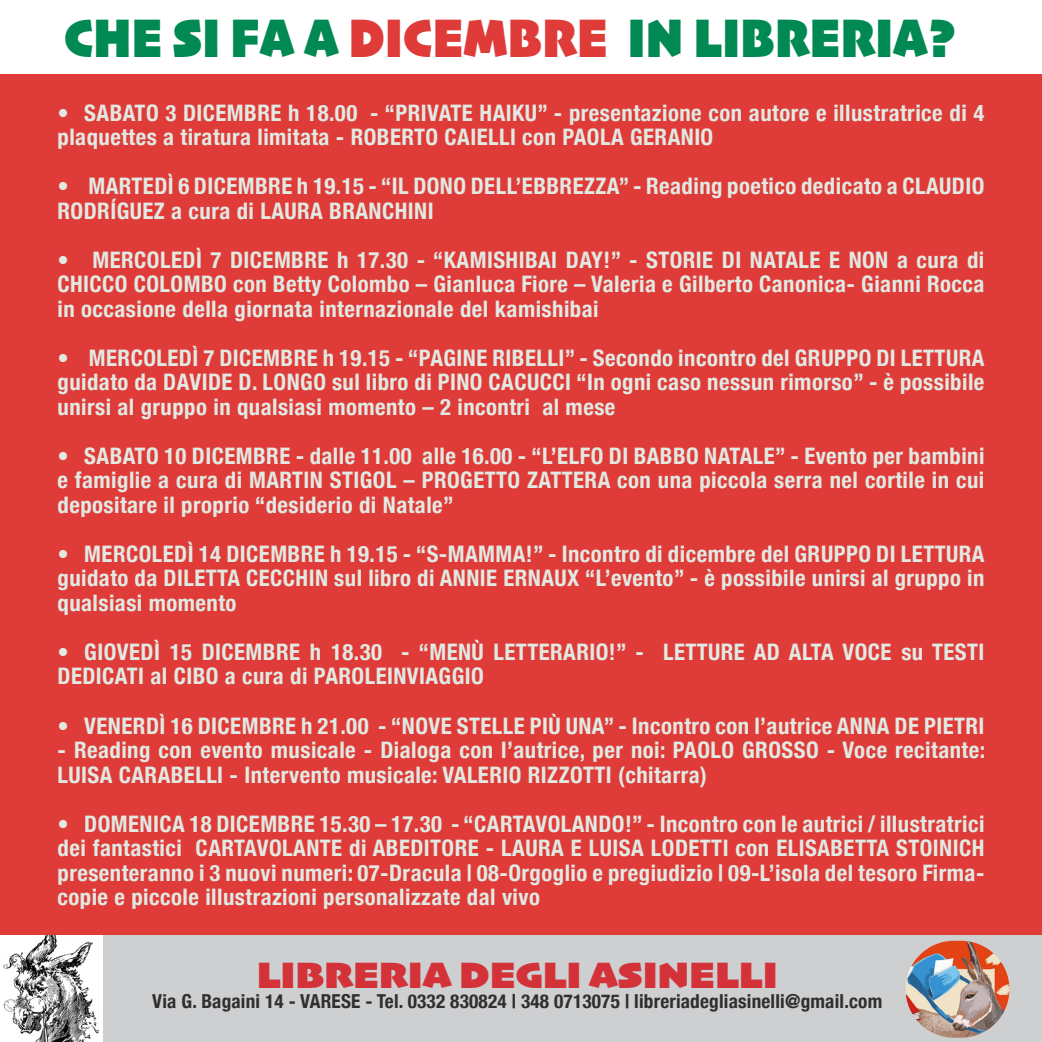
<style>
.page{position:relative;width:1042px;height:1042px;background:#fff}
.page>*{position:absolute;margin:0;border:0;box-sizing:border-box;transform-origin:0 0}
.t1{font:56.88px "Skia";letter-spacing:.02em;color:#008952;scale:.8 1}
.t2{font:38.5px "Skia";letter-spacing:.01em;color:#d1232a}
.t3{font:700 condensed 22.75px/24.5px "Helvetica Neue";letter-spacing:.02em;color:#e1e9e2;text-align:justify}
.t4{font:700 condensed 19.25px "Helvetica Neue";letter-spacing:.01em;color:#231f20}
.s1{color:#df3b38}
</style>
<div class="page">
<div style="left:0;top:935px;width:1042px;height:107px;background:#cbccce"></div>
<img style="left:0;top:935px;width:102px;height:107px">
<img style="left:905px;top:941px;width:104px;height:96px;border-radius:48px">
<div style="left:0;top:74px;width:1042px;height:861px;background:#df3b38"></div>
<h1 class="t1" style="left:64px;top:4px;width:1115px">CHE SI FA A <span class="s1">DICEMBRE</span> IN LIBRERIA?</h1>
<p class="t3" style="left:58px;top:99px;width:928px">• SABATO 3 DICEMBRE h 18.00 - “PRIVATE HAIKU” - presentazione con autore e illustratrice di 4 plaquettes a tiratura limitata - ROBERTO CAIELLI con PAOLA GERANIO</p>
<p class="t3" style="left:58px;top:172px;width:928px">• MARTEDÌ 6 DICEMBRE h 19.15 - “IL DONO DELL’EBBREZZA” - Reading poetico dedicato a CLAUDIO<br>RODRÍGUEZ a cura di LAURA BRANCHINI</p>
<p class="t3" style="left:58px;top:246px;width:928px">• MERCOLEDÌ 7 DICEMBRE h 17.30 - “KAMISHIBAI DAY!” - STORIE DI NATALE E NON a cura di CHICCO COLOMBO con Betty Colombo – Gianluca Fiore – Valeria e Gilberto Canonica- Gianni Rocca in occasione della giornata internazionale del kamishibai</p>
<p class="t3" style="left:58px;top:344px;width:928px">• MERCOLEDÌ 7 DICEMBRE h 19.15 - “PAGINE RIBELLI” - Secondo incontro del GRUPPO DI LETTURA guidato da DAVIDE D. LONGO sul libro di PINO CACUCCI “In ogni caso nessun rimorso” - è possibile unirsi al gruppo in qualsiasi momento – 2 incontri al mese</p>
<p class="t3" style="left:58px;top:442px;width:928px">• SABATO 10 DICEMBRE - dalle 11.00 alle 16.00 - “L’ELFO DI BABBO NATALE” - Evento per bambini e famiglie a cura di MARTIN STIGOL – PROGETTO ZATTERA con una piccola serra nel cortile in cui depositare il proprio “desiderio di Natale”</p>
<p class="t3" style="left:58px;top:540px;width:928px">• MERCOLEDÌ 14 DICEMBRE h 19.15 - “S-MAMMA!” - Incontro di dicembre del GRUPPO DI LETTURA guidato da DILETTA CECCHIN sul libro di ANNIE ERNAUX “L’evento” - è possibile unirsi al gruppo in qualsiasi momento</p>
<p class="t3" style="left:58px;top:638px;width:928px">• GIOVEDÌ 15 DICEMBRE h 18.30 - “MENÙ LETTERARIO!” - LETTURE AD ALTA VOCE su TESTI<br>DEDICATI al CIBO a cura di PAROLEINVIAGGIO</p>
<p class="t3" style="left:58px;top:711px;width:928px">• VENERDÌ 16 DICEMBRE h 21.00 - “NOVE STELLE PIÙ UNA” - Incontro con l’autrice ANNA DE PIETRI</p>
<p class="t3" style="left:58px;top:736px;width:929px">- Reading con evento musicale - Dialoga con l’autrice, per noi: PAOLO GROSSO - Voce recitante:<br>LUISA CARABELLI - Intervento musicale: VALERIO RIZZOTTI (chitarra)</p>
<p class="t3" style="left:58px;top:809px;width:928px">• DOMENICA 18 DICEMBRE 15.30 – 17.30 - “CARTAVOLANDO!” - Incontro con le autrici / illustratrici dei fantastici CARTAVOLANTE di ABEDITORE - LAURA E LUISA LODETTI con ELISABETTA STOINICH presenteranno i 3 nuovi numeri: 07-Dracula | 08-Orgoglio e pregiudizio | 09-L’isola del tesoro Firma&shy;copie e piccole illustrazioni personalizzate dal vivo</p>
<h2 class="t2" style="left:257px;top:953px;width:522px">LIBRERIA DEGLI ASINELLI</h2>
<p class="t4" style="left:152px;top:985px;width:731px">Via G. Bagaini 14 - VARESE - Tel. 0332 830824 | 348 0713075 | libreriadegliasinelli@gmail.com</p>
</div>
